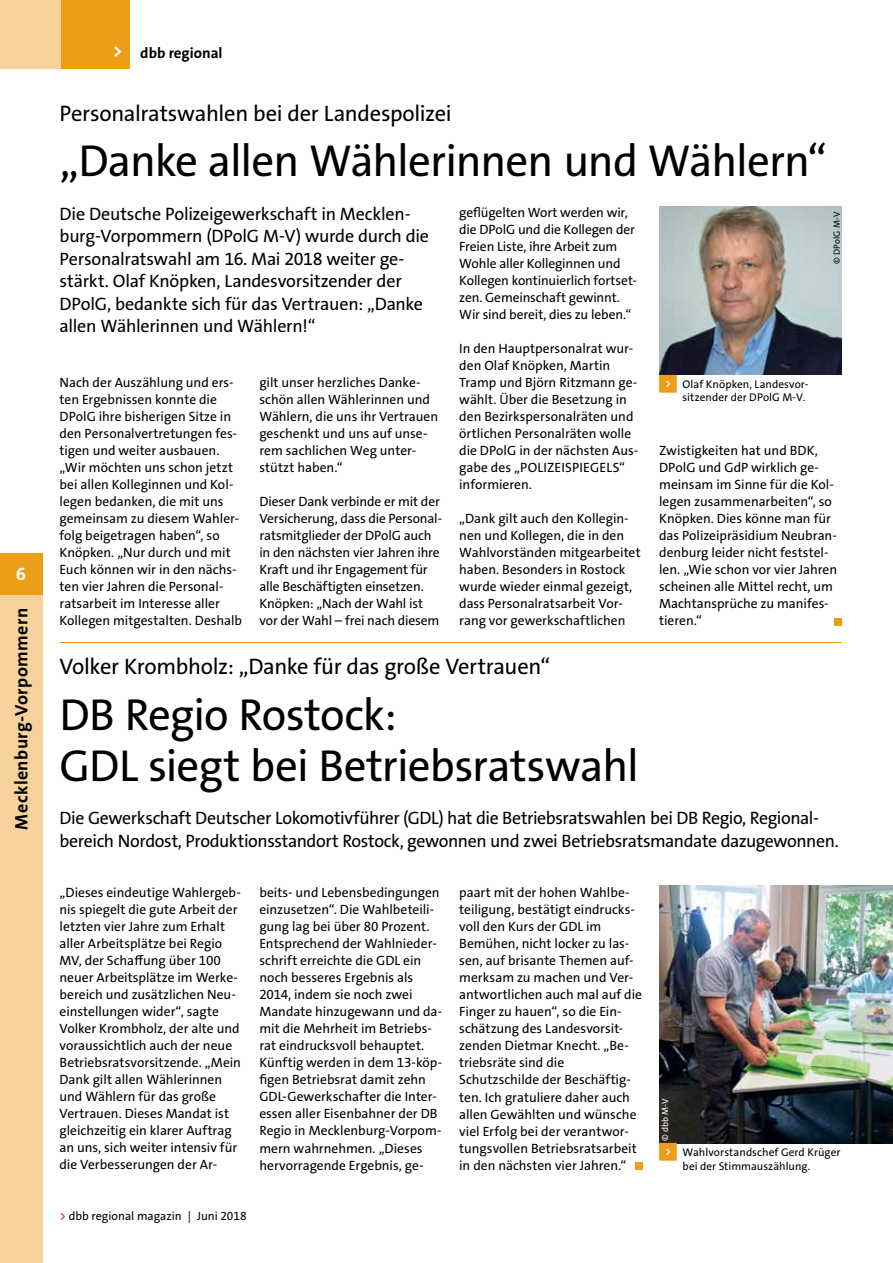
<style>
.page{position:relative;width:893px;height:1263px;background:#fff}
.page>*{position:absolute;margin:0;border:0;box-sizing:border-box;transform-origin:0 0}
.t1{font:45px/51px "The Sans Os F";letter-spacing:-.02em;color:#000}
.t2{font:22.5px "The Sans Os F";letter-spacing:-.015em;color:#000}
.t3{font:18px/22.5px "The Sans Os F";letter-spacing:-.02em;color:#000}
.t4{font:700 18px "The Sans Os F";letter-spacing:.025em;color:#000}
.t5{font:700 18px "The Sans Os F";color:#fff}
.t6{font:700 15px "The Sans Os F";color:#000}
.t7{font:13.5px/17px "The Sans Os F";letter-spacing:-.005em;color:#000}
.t8{font:12px "The Sans Os F";letter-spacing:-.005em;color:#000}
.t9{font:11.25px/13.5px "The Sans Os F";letter-spacing:.005em;color:#000;text-align:right}
.t10{font:9px "The Sans Os F";letter-spacing:.015em;color:#000}
.t11{font:9px "The Sans Os F";color:#fff}
.s1{font-family:"Top Numbers";color:#ed9e19}
.s2{color:#c40075}
</style>
<div class="page">
<div style="left:835px;top:618px;width:7px;height:7px;background:#ed9e19"></div>
<div style="left:635px;top:1162px;width:7px;height:7px;background:#ed9e19"></div>
<img style="left:659px;top:206px;width:183px;height:169px">
<img style="left:659px;top:885px;width:234px;height:258px">
<hr style="left:60px;top:642px;width:782px;height:1px;background:#ed9e19">
<div style="left:0;top:553px;width:43px;height:42px;background:#ed9e19"></div>
<div style="left:0;top:0;width:130px;height:68px;background:#f8d29d"></div>
<div style="left:62px;top:0;width:68px;height:68px;background:#ed9e19"></div>
<div style="left:0;top:595px;width:43px;height:668px;background:#f8d29d"></div>
<h3 class="t5" style="left:16px;top:562px;width:11px">6</h3>
<h3 class="t4" style="left:10px;top:829px;width:223px;rotate:-90deg">Mecklenburg-Vorpommern</h3>
<h3 class="t5" style="left:113px;top:39px;width:11px">&gt;</h3>
<p class="t6" style="left:140px;top:44px;width:84px">dbb regional</p>
<h2 class="t2" style="left:60px;top:99px;width:394px">Personalratswahlen bei der Landespolizei</h2>
<h1 class="t1" style="left:60px;top:136px;width:769px">„Danke allen Wählerinnen und Wählern“</h1>
<p class="t3" style="left:60px;top:203px;width:371px">Die Deutsche Polizeigewerkschaft in Mecklen&shy;burg-Vorpommern (DPolG M-V) wurde durch die Personalratswahl am 16. Mai 2018 weiter ge&shy;stärkt. Olaf Knöpken, Landesvorsitzender der DPolG, bedankte sich für das Vertrauen: „Danke allen Wählerinnen und Wählern!“</p>
<p class="t7" style="left:459px;top:204px;width:179px">geflügelten Wort werden wir, die DPolG und die Kollegen der<br>Freien Liste, ihre Arbeit zum<br>Wohle aller Kolleginnen und<br>Kollegen kontinuierlich fortset&shy;zen. Gemeinschaft gewinnt.<br>Wir sind bereit, dies zu leben.“</p>
<p class="t7" style="left:459px;top:340px;width:180px">In den Hauptpersonalrat wur&shy;den Olaf Knöpken, Martin<br>Tramp und Björn Ritzmann ge&shy;wählt. Über die Besetzung in den Bezirkspersonalräten und örtlichen Personalräten wolle die DPolG in der nächsten Aus&shy;gabe des „POLIZEISPIEGELS“ informieren.</p>
<p class="t7" style="left:459px;top:510px;width:183px">„Dank gilt auch den Kollegin&shy;nen und Kollegen, die in den<br>Wahlvorständen mitgearbeitet haben. Besonders in Rostock wurde wieder einmal gezeigt, dass Personalratsarbeit Vor&shy;rang vor gewerkschaftlichen</p>
<p class="t10" style="left:831px;top:264px;width:54px;rotate:-90deg">© DPolG M-V</p>
<p class="t9" style="left:659px;top:377px;width:151px"><span class="s1">&lt;</span> Olaf Knöpken, Landesvor&shy;sitzender der DPolG M-V.</p>
<p class="t7" style="left:60px;top:374px;width:184px">Nach der Auszählung und ers&shy;ten Ergebnissen konnte die<br>DPolG ihre bisherigen Sitze in den Personalvertretungen fes&shy;tigen und weiter ausbauen. „Wir möchten uns schon jetzt bei allen Kolleginnen und Kol&shy;legen bedanken, die mit uns gemeinsam zu diesem Wahler&shy;folg beigetragen haben“, so<br>Knöpken. „Nur durch und mit<br>Euch können wir in den nächs&shy;ten vier Jahren die Personal&shy;ratsarbeit im Interesse aller<br>Kollegen mitgestalten. Deshalb</p>
<p class="t7" style="left:259px;top:374px;width:180px">gilt unser herzliches Danke&shy;schön allen Wählerinnen und<br>Wählern, die uns ihr Vertrauen geschenkt und uns auf unse&shy;rem sachlichen Weg unter&shy;stützt haben.“</p>
<p class="t7" style="left:659px;top:442px;width:179px">Zwistigkeiten hat und BDK,<br>DPolG und GdP wirklich ge&shy;meinsam im Sinne für die Kol&shy;legen zusammenarbeiten“, so<br>Knöpken. Dies könne man für das Polizeipräsidium Neubran&shy;denburg leider nicht feststel&shy;len. „Wie schon vor vier Jahren scheinen alle Mittel recht, um<br>Machtansprüche zu manifes&shy;tieren.“</p>
<p class="t7" style="left:259px;top:493px;width:184px">Dieser Dank verbinde er mit der<br>Versicherung, dass die Personal&shy;ratsmitglieder der DPolG auch in den nächsten vier Jahren ihre<br>Kraft und ihr Engagement für alle Beschäftigten einsetzen.<br>Knöpken: „Nach der Wahl ist vor der Wahl – frei nach diesem</p>
<h2 class="t2" style="left:60px;top:652px;width:492px">Volker Krombholz: „Danke für das große Vertrauen“</h2>
<h1 class="t1" style="left:60px;top:689px;width:581px">DB Regio Rostock:<br>GDL siegt bei Betriebsratswahl</h1>
<h3 class="t3" style="left:60px;top:807px;width:781px">Die Gewerkschaft Deutscher Lokomotivführer (GDL) hat die Betriebsratswahlen bei DB Regio, Regional&shy;bereich Nordost, Produktionsstandort Rostock, gewonnen und zwei Betriebsratsmandate dazugewonnen.</h3>
<p class="t7" style="left:60px;top:884px;width:183px">„Dieses eindeutige Wahlergeb&shy;nis spiegelt die gute Arbeit der letzten vier Jahre zum Erhalt aller Arbeitsplätze bei Regio<br>MV, der Schaffung über 100 neuer Arbeitsplätze im Werke&shy;bereich und zusätzlichen Neu&shy;einstellungen wider“, sagte<br>Volker Krombholz, der alte und voraussichtlich auch der neue<br>Betriebsratsvorsitzende. „Mein<br>Dank gilt allen Wählerinnen und Wählern für das große<br>Vertrauen. Dieses Mandat ist gleichzeitig ein klarer Auftrag an uns, sich weiter intensiv für die Verbesserungen der Ar-</p>
<p class="t7" style="left:259px;top:884px;width:184px">beits- und Lebensbedingungen einzusetzen“. Die Wahlbeteili&shy;gung lag bei über 80 Prozent.<br>Entsprechend der Wahlnieder&shy;schrift erreichte die GDL ein noch besseres Ergebnis als<br>2014, indem sie noch zwei<br>Mandate hinzugewann und da&shy;mit die Mehrheit im Betriebs&shy;rat eindrucksvoll behauptet.<br>Künftig werden in dem 13-köp&shy;figen Betriebsrat damit zehn<br>GDL-Gewerkschafter die Inter&shy;essen aller Eisenbahner der DB<br>Regio in Mecklenburg-Vorpom&shy;mern wahrnehmen. „Dieses hervorragende Ergebnis, ge-</p>
<p class="t7" style="left:459px;top:884px;width:184px">paart mit der hohen Wahlbe&shy;teiligung, bestätigt eindrucks&shy;voll den Kurs der GDL im<br>Bemühen, nicht locker zu las&shy;sen, auf brisante Themen auf&shy;merksam zu machen und Ver&shy;antwortlichen auch mal auf die<br>Finger zu hauen“, so die Ein&shy;schätzung des Landesvorsit&shy;zenden Dietmar Knecht. „Be&shy;triebsräte sind die<br>Schutzschilde der Beschäftig&shy;ten. Ich gratuliere daher auch allen Gewählten und wünsche viel Erfolg bei der verantwor&shy;tungsvollen Betriebsratsarbeit in den nächsten vier Jahren.“</p>
<p class="t11" style="left:659px;top:1140px;width:44px;rotate:-90deg">© dbb M-V</p>
<p class="t9" style="left:682px;top:1146px;width:159px;text-align:left;text-indent:-23px"><span class="s1">&lt;</span> Wahlvorstandschef Gerd Krüger bei der Stimmauszählung.</p>
<p class="t8" style="left:60px;top:1208px;width:189px"><span class="s2">&gt;</span> dbb regional magazin | Juni 2018</p>
</div>
